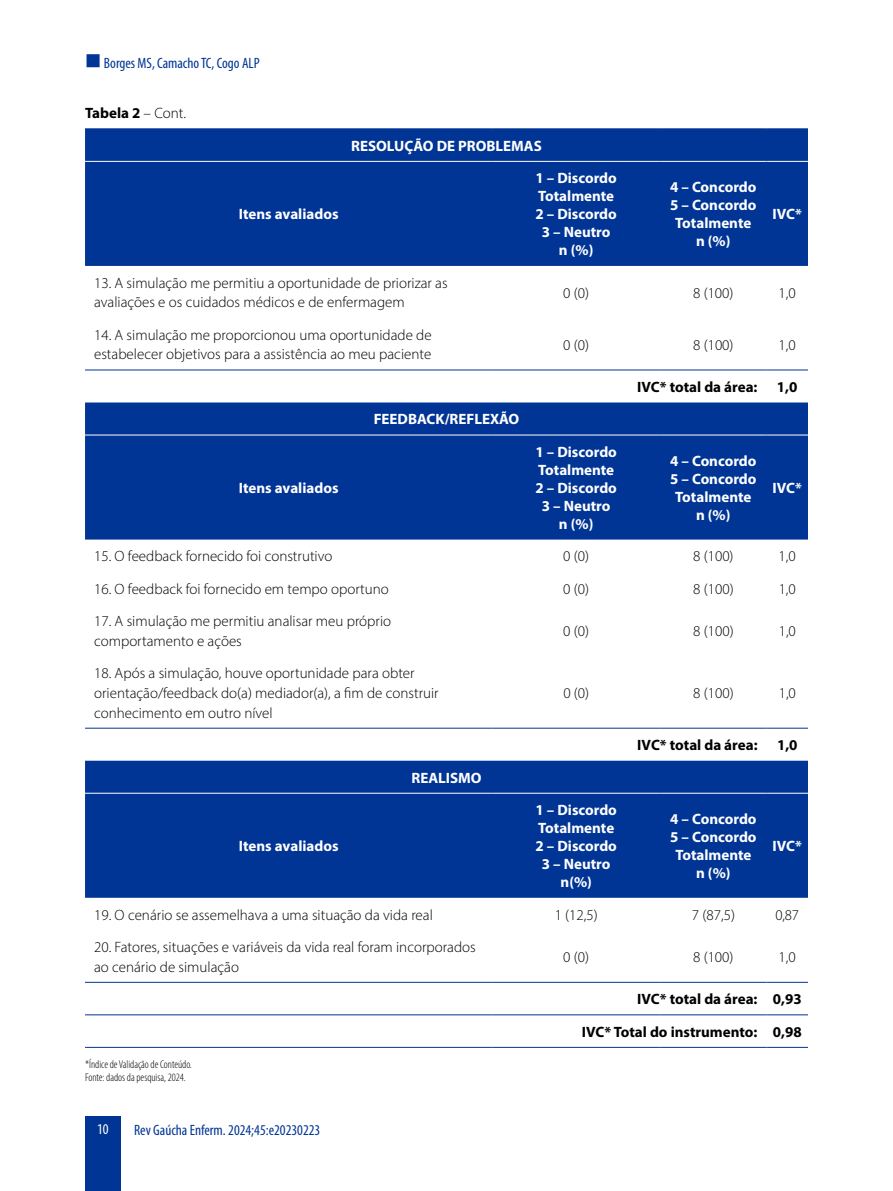
<style>
.page{position:relative;width:893px;height:1191px;background:#fff}
.page>*{position:absolute;margin:0;border:0;box-sizing:border-box;transform-origin:0 0}
.t1{font:300 15px/19.5px "Myriad Pro";color:#000}
.t2{font:700 15px/18px "Myriad Pro";color:#fff;text-align:center}
.t3{font:700 15px/32.5px "Myriad Pro";color:#000;text-align:right}
.t4{font:condensed 15px "Myriad Pro";color:#003595}
.t5{font:condensed 15px "Myriad Pro";color:#fff}
.t6{font:300 condensed 11.25px/13.5px "Myriad Pro";color:#000}
.s1{font-weight:300}
</style>
<div class="page">
<div style="left:85px;top:1116px;width:36px;height:75px;background:#003595"></div>
<svg style="left:85px;top:130px;width:723px;height:409px;fill:#003595"></svg>
<div style="left:85px;top:760px;width:723px;height:137px;background:#003595"></div>
<hr style="left:85px;top:1047px;width:407px;height:1px;background:#003595">
<hr style="left:492px;top:1047px;width:168px;height:1px;background:#003595">
<hr style="left:660px;top:1047px;width:106px;height:1px;background:#003595">
<hr style="left:766px;top:1047px;width:42px;height:1px;background:#003595">
<hr style="left:85px;top:161px;width:407px;height:1px;background:#fff">
<hr style="left:492px;top:161px;width:168px;height:1px;background:#fff">
<hr style="left:660px;top:161px;width:106px;height:1px;background:#fff">
<hr style="left:766px;top:161px;width:42px;height:1px;background:#fff">
<hr style="left:85px;top:435px;width:407px;height:1px;background:#fff">
<hr style="left:492px;top:435px;width:168px;height:1px;background:#fff">
<hr style="left:660px;top:435px;width:106px;height:1px;background:#fff">
<hr style="left:766px;top:435px;width:42px;height:1px;background:#fff">
<hr style="left:85px;top:793px;width:407px;height:1px;background:#fff">
<hr style="left:492px;top:793px;width:168px;height:1px;background:#fff">
<hr style="left:660px;top:793px;width:106px;height:1px;background:#fff">
<hr style="left:766px;top:793px;width:42px;height:1px;background:#fff">
<hr style="left:85px;top:370px;width:407px;height:1px;background:#003595">
<hr style="left:492px;top:370px;width:168px;height:1px;background:#003595">
<hr style="left:660px;top:370px;width:106px;height:1px;background:#003595">
<hr style="left:766px;top:370px;width:42px;height:1px;background:#003595">
<hr style="left:85px;top:728px;width:407px;height:1px;background:#003595">
<hr style="left:492px;top:728px;width:168px;height:1px;background:#003595">
<hr style="left:660px;top:728px;width:106px;height:1px;background:#003595">
<hr style="left:766px;top:728px;width:42px;height:1px;background:#003595">
<hr style="left:85px;top:982px;width:407px;height:1px;background:#003595">
<hr style="left:492px;top:982px;width:168px;height:1px;background:#003595">
<hr style="left:660px;top:982px;width:106px;height:1px;background:#003595">
<hr style="left:766px;top:982px;width:42px;height:1px;background:#003595">
<hr style="left:85px;top:1014px;width:407px;height:1px;background:#003595">
<hr style="left:492px;top:1014px;width:168px;height:1px;background:#003595">
<hr style="left:660px;top:1014px;width:106px;height:1px;background:#003595">
<hr style="left:766px;top:1014px;width:42px;height:1px;background:#003595">
<hr style="left:85px;top:129px;width:407px;height:1px;background:#003595">
<hr style="left:492px;top:129px;width:168px;height:1px;background:#003595">
<hr style="left:660px;top:129px;width:106px;height:1px;background:#003595">
<hr style="left:766px;top:129px;width:42px;height:1px;background:#003595">
<p class="t4" style="left:104px;top:54px;width:157px">Borges MS, Camacho TC, Cogo ALP</p>
<p class="t3" style="left:85px;top:96px;width:103px">Tabela 2 <span class="s1">– Cont.</span></p>
<p class="t2" style="left:239px;top:205px;width:101px">Itens avaliados</p>
<p class="t2" style="left:351px;top:136px;width:192px">RESOLUÇÃO DE PROBLEMAS</p>
<p class="t2" style="left:535px;top:169px;width:83px">1 – Discordo<br>Totalmente<br>2 – Discordo<br>3 – Neutro<br>n (%)</p>
<p class="t2" style="left:670px;top:178px;width:88px">4 – Concordo<br>5 – Concordo<br>Totalmente n (%)</p>
<p class="t2" style="left:772px;top:205px;width:31px">IVC*</p>
<p class="t1" style="left:94px;top:273px;width:355px">13. A simulação me permitiu a oportunidade de priorizar as avaliações e os cuidados médicos e de enfermagem</p>
<p class="t1" style="left:563px;top:283px;width:27px">0 (0)</p>
<p class="t1" style="left:693px;top:283px;width:42px">8 (100)</p>
<p class="t1" style="left:779px;top:283px;width:19px">1,0</p>
<p class="t1" style="left:94px;top:325px;width:339px">14. A simulação me proporcionou uma oportunidade de estabelecer objetivos para a assistência ao meu paciente</p>
<p class="t1" style="left:563px;top:335px;width:27px">0 (0)</p>
<p class="t1" style="left:693px;top:335px;width:42px">8 (100)</p>
<p class="t1" style="left:779px;top:335px;width:19px">1,0</p>
<p class="t3" style="left:637px;top:370px;width:122px">IVC* total da área:</p>
<p class="t3" style="left:777px;top:370px;width:22px">1,0</p>
<p class="t2" style="left:374px;top:410px;width:147px">FEEDBACK/REFLEXÃO</p>
<p class="t2" style="left:239px;top:478px;width:101px">Itens avaliados</p>
<p class="t2" style="left:535px;top:442px;width:83px">1 – Discordo<br>Totalmente<br>2 – Discordo<br>3 – Neutro<br>n (%)</p>
<p class="t2" style="left:670px;top:451px;width:88px">4 – Concordo<br>5 – Concordo<br>Totalmente n (%)</p>
<p class="t2" style="left:772px;top:478px;width:31px">IVC*</p>
<p class="t1" style="left:94px;top:546px;width:240px">15. O feedback fornecido foi construtivo</p>
<p class="t1" style="left:563px;top:546px;width:27px">0 (0)</p>
<p class="t1" style="left:693px;top:546px;width:42px">8 (100)</p>
<p class="t1" style="left:779px;top:546px;width:19px">1,0</p>
<p class="t1" style="left:94px;top:579px;width:296px">16. O feedback foi fornecido em tempo oportuno</p>
<p class="t1" style="left:563px;top:579px;width:27px">0 (0)</p>
<p class="t1" style="left:693px;top:579px;width:42px">8 (100)</p>
<p class="t1" style="left:779px;top:579px;width:19px">1,0</p>
<p class="t1" style="left:94px;top:611px;width:299px">17. A simulação me permitiu analisar meu próprio comportamento e ações</p>
<p class="t1" style="left:563px;top:621px;width:27px">0 (0)</p>
<p class="t1" style="left:693px;top:621px;width:42px">8 (100)</p>
<p class="t1" style="left:779px;top:621px;width:19px">1,0</p>
<p class="t1" style="left:94px;top:663px;width:346px">18. Após a simulação, houve oportunidade para obter orientação/feedback do(a) mediador(a), a fim de construir conhecimento em outro nível</p>
<p class="t1" style="left:563px;top:683px;width:27px">0 (0)</p>
<p class="t1" style="left:693px;top:683px;width:42px">8 (100)</p>
<p class="t1" style="left:779px;top:683px;width:19px">1,0</p>
<p class="t3" style="left:637px;top:728px;width:122px">IVC* total da área:</p>
<p class="t3" style="left:777px;top:728px;width:22px">1,0</p>
<p class="t2" style="left:239px;top:836px;width:101px">Itens avaliados</p>
<p class="t2" style="left:411px;top:768px;width:72px">REALISMO</p>
<p class="t2" style="left:535px;top:800px;width:83px">1 – Discordo<br>Totalmente<br>2 – Discordo<br>3 – Neutro n(%)</p>
<p class="t2" style="left:670px;top:809px;width:88px">4 – Concordo<br>5 – Concordo<br>Totalmente n (%)</p>
<p class="t2" style="left:773px;top:836px;width:31px">IVC*</p>
<p class="t1" style="left:94px;top:904px;width:340px">19. O cenário se assemelhava a uma situação da vida real</p>
<p class="t1" style="left:555px;top:904px;width:45px">1 (12,5)</p>
<p class="t1" style="left:692px;top:904px;width:45px">7 (87,5)</p>
<p class="t1" style="left:775px;top:904px;width:25px">0,87</p>
<p class="t1" style="left:94px;top:937px;width:383px">20. Fatores, situações e variáveis da vida real foram incorporados ao cenário de simulação</p>
<p class="t1" style="left:563px;top:947px;width:27px">0 (0)</p>
<p class="t1" style="left:693px;top:947px;width:42px">8 (100)</p>
<p class="t1" style="left:779px;top:947px;width:19px">1,0</p>
<p class="t3" style="left:582px;top:982px;width:221px">IVC* total da área: 0,93<br>IVC* Total do instrumento: 0,98</p>
<p class="t6" style="left:85px;top:1057px;width:108px">*Índice de Validação de Conteúdo.<br>Fonte: dados da pesquisa, 2024.</p>
<p class="t5" style="left:97px;top:1120px;width:13px">10</p>
<p class="t4" style="left:134px;top:1121px;width:188px">Rev Gaúcha Enferm. 2024;45:e20230223</p>
</div>
